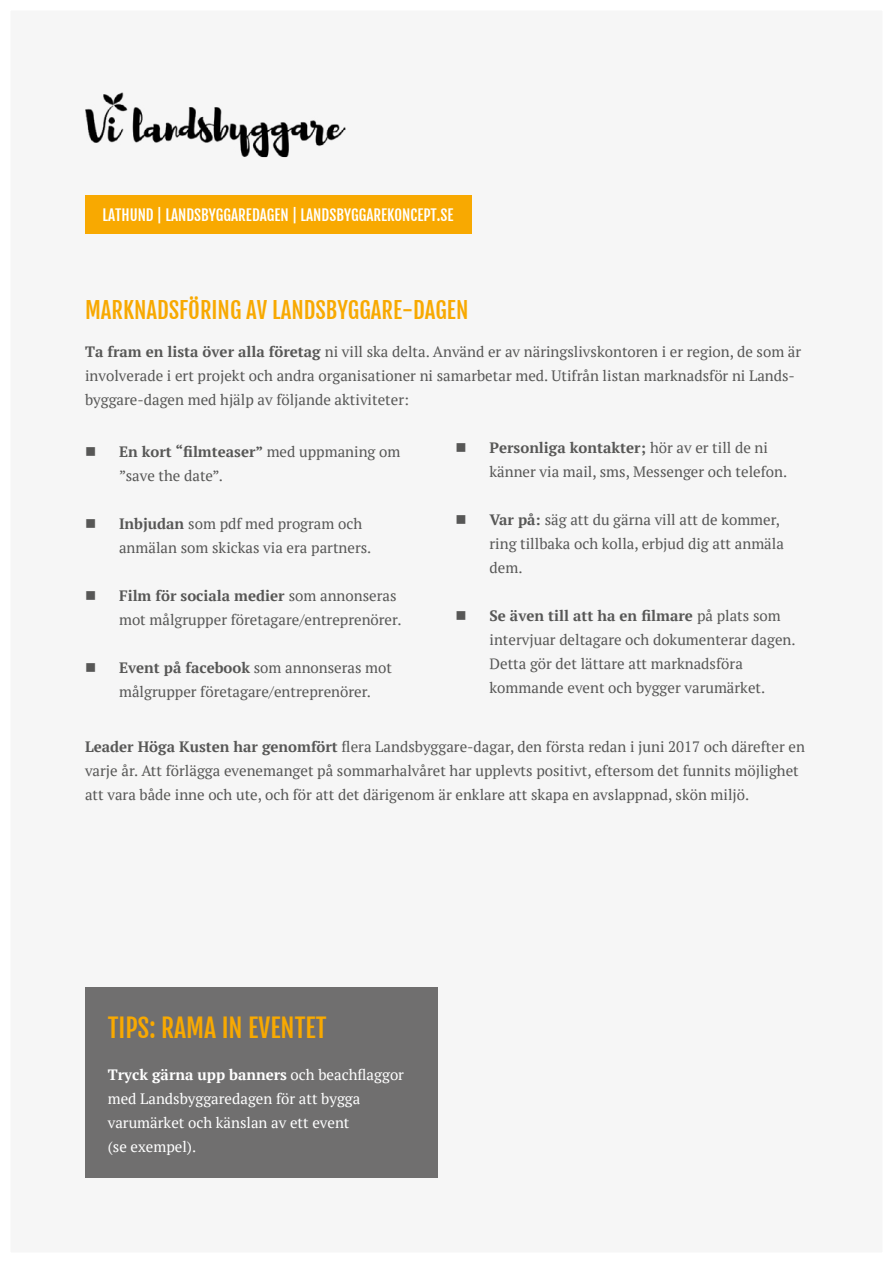
<style>
.page{position:relative;width:893px;height:1263px;background:#fff}
.page>*{position:absolute;margin:0;border:0;box-sizing:border-box;transform-origin:0 0}
.t1{font:25.5px "Fjalla One";color:#f8a901}
.t2{font:22.5px "Fjalla One";color:#f8a901}
.t3{font:15px/24px "PT Serif";color:#575756}
.t4{font:15px/24px "PT Serif";color:#fff}
.t5{font:15px "Fjalla One";color:#fff}
.s1{font-weight:700}
</style>
<div class="page">
<div style="left:5px;top:5px;width:883px;height:1253px;background:#f6f6f6"></div>
<img style="left:85px;top:92px;width:260px;height:65px">
<div style="left:85px;top:196px;width:387px;height:38px;background:#f8a901"></div>
<div style="left:85px;top:987px;width:352px;height:191px;background:#706f6f"></div>
<p class="t5" style="left:102px;top:206px;width:353px">LATHUND | LANDSBYGGAREDAGEN | LANDSBYGGAREKONCEPT.SE</p>
<h2 class="t2" style="left:85px;top:296px;width:385px">MARKNADSFÖRING AV LANDSBYGGARE-DAGEN</h2>
<p class="t3" style="left:85px;top:339px;width:718px"><span class="s1">Ta fram en lista över alla företag</span> ni vill ska delta. Använd er av näringslivskontoren i er region, de som är involverade i ert projekt och andra organisationer ni samarbetar med. Utifrån listan marknadsför ni Lands&shy;byggare-dagen med hjälp av följande aktiviteter:</p>
<p class="t3" style="left:119px;top:440px;width:283px;text-indent:-34px">■ <span class="s1">En kort “filmteaser”</span> med uppmaning om ”save the date”.</p>
<p class="t3" style="left:119px;top:512px;width:254px;text-indent:-34px">■ <span class="s1">Inbjudan</span> som pdf med program och anmälan som skickas via era partners.</p>
<p class="t3" style="left:119px;top:584px;width:284px;text-indent:-34px">■ <span class="s1">Film för sociala medier</span> som annonseras mot målgrupper företagare/entreprenörer.</p>
<p class="t3" style="left:119px;top:656px;width:275px;text-indent:-34px">■ <span class="s1">Event på facebook</span> som annonseras mot målgrupper företagare/entreprenörer.</p>
<p class="t3" style="left:489px;top:436px;width:299px;text-indent:-34px">■ <span class="s1">Personliga kontakter;</span> hör av er till de ni känner via mail, sms, Messenger och telefon.</p>
<p class="t3" style="left:489px;top:508px;width:296px;text-indent:-34px">■ <span class="s1">Var på:</span> säg att du gärna vill att de kommer, ring tillbaka och kolla, erbjud dig att anmäla dem.</p>
<p class="t3" style="left:489px;top:604px;width:308px;text-indent:-34px">■ <span class="s1">Se även till att ha en filmare</span> på plats som intervjuar deltagare och dokumenterar dagen.<br>Detta gör det lättare att marknadsföra kommande event och bygger varumärket.</p>
<p class="t3" style="left:85px;top:735px;width:721px"><span class="s1">Leader Höga Kusten har genomfört</span> flera Landsbyggare-dagar, den första redan i juni 2017 och därefter en varje år. Att förlägga evenemanget på sommarhalvåret har upplevts positivt, eftersom det funnits möjlighet att vara både inne och ute, och för att det därigenom är enklare att skapa en avslappnad, skön miljö.</p>
<h1 class="t1" style="left:108px;top:1012px;width:220px">TIPS: RAMA IN EVENTET</h1>
<p class="t4" style="left:108px;top:1063px;width:298px"><span class="s1">Tryck gärna upp banners</span> och beachflaggor med Landsbyggaredagen för att bygga varumärket och känslan av ett event<br>(se exempel).</p>
</div>
